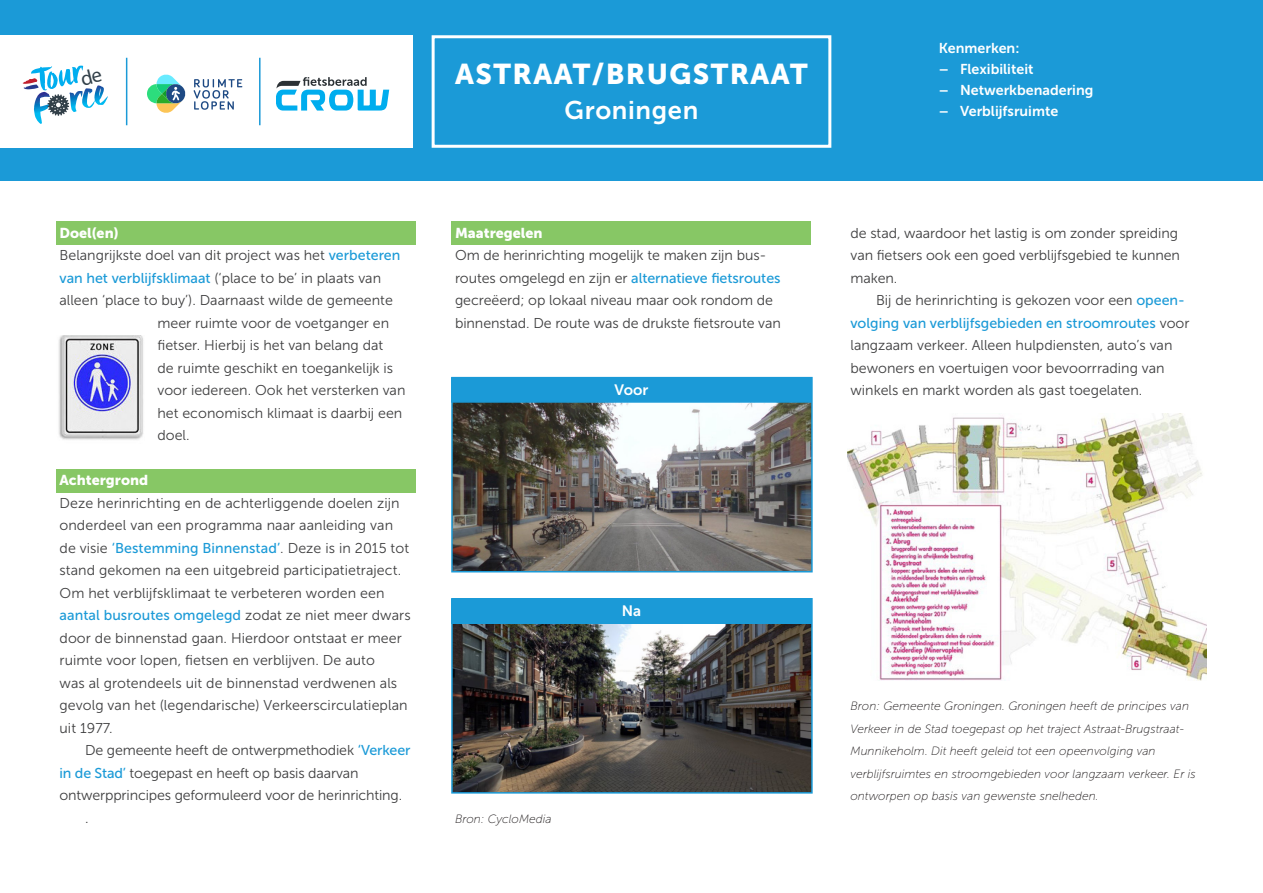
<style>
.page{position:relative;width:1263px;height:893px;background:#fff}
.page>*{position:absolute;margin:0;border:0;box-sizing:border-box;transform-origin:0 0}
.t1{font:28.5px "Museo Sans 900";letter-spacing:.05em;color:#fff}
.t2{font:25.5px "Museo Sans 700";letter-spacing:.025em;color:#fff}
.t3{font:15px "Museo Sans 700";color:#fff}
.t4{font:14.25px/22.5px "Museo Sans 300";color:#3e3e3f}
.t5{font:14.25px "Museo Sans 500";color:#1b9ad7}
.t6{font:14.25px "Museo Sans 700";color:#fff}
.t7{font:14.25px "Museo Sans 900";color:#fff}
.t8{font:italic 12px/22.5px "Museo Sans 100";color:#231f20}
.s1{font-family:"Museo Sans 500";color:#1b9ad7}
.s2{font-family:"Museo Sans 300";color:#3e3e3f}
</style>
<div class="page">
<div style="left:0;top:0;width:1263px;height:181px;background:#1b9ad7"></div>
<div style="left:0;top:35px;width:412px;height:113px;background:#fff"></div>
<svg style="left:147px;top:75px;width:39px;height:38px"></svg>
<svg style="left:194px;top:79px;width:48px;height:31px"></svg>
<svg style="left:276px;top:77px;width:113px;height:33px"></svg>
<hr style="left:259px;top:58px;width:2px;height:67px;background:#1b9ad7">
<hr style="left:126px;top:58px;width:1px;height:67px;background:#1b9ad7">
<img style="left:454px;top:403px;width:356px;height:166px">
<img style="left:454px;top:624px;width:356px;height:167px">
<div style="left:432px;top:35px;width:399px;height:113px;border:3px solid #fff"></div>
<div style="left:56px;top:222px;width:360px;height:23px;background:#87c765"></div>
<div style="left:56px;top:469px;width:360px;height:24px;background:#87c765"></div>
<div style="left:452px;top:222px;width:359px;height:23px;background:#87c765"></div>
<img style="left:58px;top:335px;width:85px;height:105px">
<img style="left:847px;top:414px;width:359px;height:267px">
<div style="left:451px;top:377px;width:361px;height:26px;background:#1b9ad7;border:2px solid #1b9ad7"></div>
<div style="left:451px;top:598px;width:361px;height:26px;background:#1b9ad7"></div>
<div style="left:451px;top:598px;width:362px;height:196px;border:2px solid #1b9ad7"></div>
<div style="left:451px;top:377px;width:362px;height:195px;border:2px solid #1b9ad7"></div>
<svg style="left:23px;top:66px;width:85px;height:58px"></svg>
<p class="t7" style="left:60px;top:225px;width:60px">Doel(en)</p>
<p class="t4" style="left:60px;top:244px;width:342px">Belangrijkste doel van dit project was het <span class="s1">verbeteren</span></p>
<p class="t4" style="left:60px;top:267px;width:323px"><span class="s1">van het verblijfsklimaat</span> (‘place to be’ in plaats van</p>
<p class="t4" style="left:60px;top:289px;width:335px">alleen ‘place to buy’). Daarnaast wilde de gemeente</p>
<p class="t4" style="left:157px;top:312px;width:233px">meer ruimte voor de voetganger en</p>
<p class="t4" style="left:157px;top:334px;width:227px">fietser. Hierbij is het van belang dat</p>
<p class="t4" style="left:157px;top:357px;width:237px">de ruimte geschikt en toegankelijk is</p>
<p class="t4" style="left:157px;top:379px;width:249px">voor iedereen. Ook het versterken van</p>
<p class="t4" style="left:157px;top:402px;width:246px">het economisch klimaat is daarbij een</p>
<p class="t4" style="left:157px;top:424px;width:34px">doel.</p>
<p class="t7" style="left:60px;top:472px;width:90px">Achtergrond</p>
<p class="t4" style="left:60px;top:492px;width:351px">Deze herinrichting en de achterliggende doelen zijn onderdeel van een programma naar aanleiding van de visie <span class="s1">‘Bestemming Binnenstad’</span>. Deze is in 2015 tot stand gekomen na een uitgebreid participatietraject.<br>Om het verblijfsklimaat te verbeteren worden een</p>
<p class="t5" style="left:60px;top:608px;width:353px">aantal busroutes omgelegd <span class="s2">zodat ze niet meer dwars</span></p>
<p class="t4" style="left:60px;top:627px;width:350px">door de binnenstad gaan. Hierdoor ontstaat er meer ruimte voor lopen, fietsen en verblijven. De auto<br>was al grotendeels uit de binnenstad verdwenen als gevolg van het (legendarische) Verkeerscirculatieplan uit 1977.</p>
<p class="t4" style="left:85px;top:739px;width:327px">De gemeente heeft de ontwerpmethodiek <span class="s1">‘Verkeer</span></p>
<p class="t4" style="left:60px;top:762px;width:300px"><span class="s1">in de Stad’</span> toegepast en heeft op basis daarvan</p>
<p class="t4" style="left:60px;top:784px;width:344px">ontwerpprincipes geformuleerd voor de herinrichting.</p>
<p class="t4" style="left:85px;top:807px;width:5px">.</p>
<h1 class="t1" style="left:455px;top:58px;width:354px">ASTRAAT/BRUGSTRAAT</h1>
<h2 class="t2" style="left:565px;top:96px;width:135px">Groningen</h2>
<p class="t7" style="left:455px;top:225px;width:89px">Maatregelen</p>
<p class="t4" style="left:455px;top:244px;width:313px">Om de herinrichting mogelijk te maken zijn bus-</p>
<p class="t5" style="left:455px;top:270px;width:327px"><span class="s2">routes omgelegd en zijn er</span> alternatieve fietsroutes</p>
<p class="t4" style="left:455px;top:289px;width:327px">gecreëerd; op lokaal niveau maar ook rondom de binnenstad. De route was de drukste fietsroute van</p>
<p class="t3" style="left:614px;top:381px;width:35px">Voor</p>
<p class="t6" style="left:939px;top:40px;width:82px">Kenmerken:</p>
<p class="t6" style="left:939px;top:61px;width:96px">– Flexibiliteit</p>
<p class="t6" style="left:939px;top:82px;width:156px">– Netwerkbenadering</p>
<p class="t6" style="left:939px;top:103px;width:121px">– Verblijfsruimte</p>
<p class="t4" style="left:850px;top:222px;width:331px">de stad, waardoor het lastig is om zonder spreiding van fietsers ook een goed verblijfsgebied te kunnen maken.</p>
<p class="t4" style="left:876px;top:289px;width:310px">Bij de herinrichting is gekozen voor een <span class="s1">opeen-</span></p>
<p class="t5" style="left:850px;top:315px;width:340px">volging van verblijfsgebieden en stroomroutes <span class="s2">voor</span></p>
<p class="t4" style="left:850px;top:334px;width:323px">langzaam verkeer. Alleen hulpdiensten, auto’s van bewoners en voertuigen voor bevoorrrading van winkels en markt worden als gast toegelaten.</p>
<p class="t3" style="left:622px;top:602px;width:21px">Na</p>
<p class="t8" style="left:455px;top:808px;width:98px">Bron: CycloMedia</p>
<p class="t8" style="left:850px;top:695px;width:347px">Bron: Gemeente Groningen. Groningen heeft de principes van Verkeer in de Stad toegepast op het traject Astraat-Brugstraat-Munnikeholm. Dit heeft geleid tot een opeenvolging van verblijfsruimtes en stroomgebieden voor langzaam verkeer. Er is ontworpen op basis van gewenste snelheden.</p>
</div>
